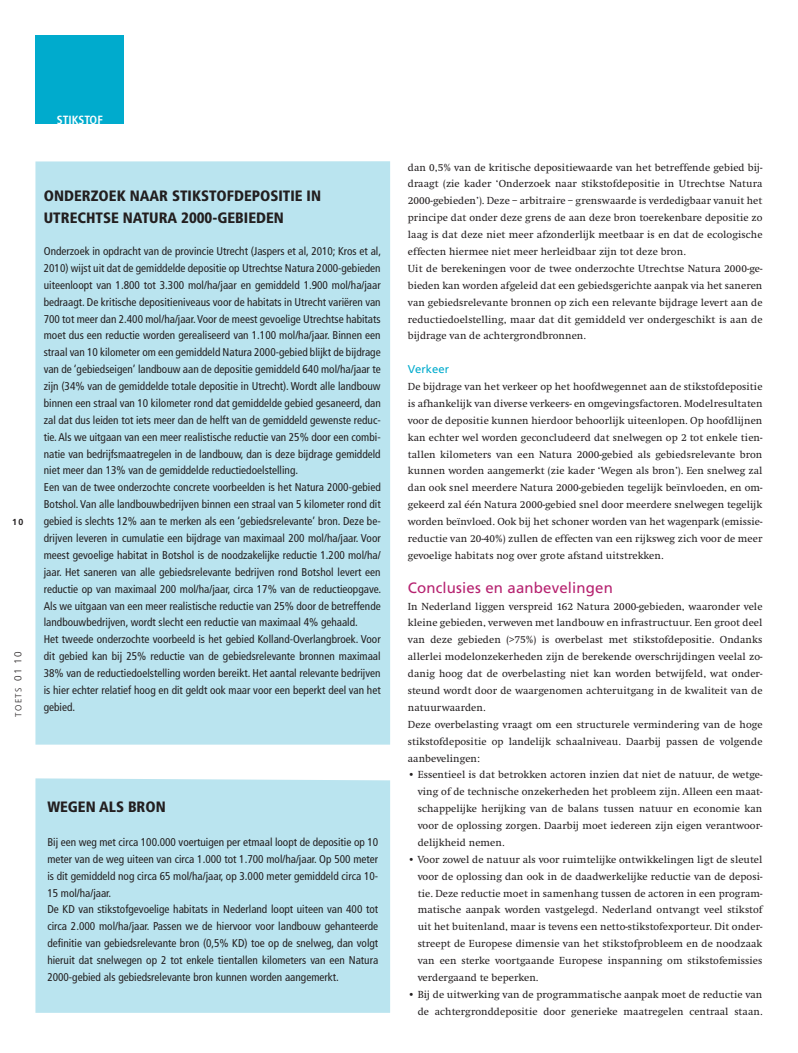
<style>
.page{position:relative;width:798px;height:1053px;background:#fff}
.page>*{position:absolute;margin:0;border:0;box-sizing:border-box;transform-origin:0 0}
._12_kaderkop{font:900 condensed 15px/21.2px "Frutiger";color:#231f20}
._05_tussenkop{font:15px "Frutiger";letter-spacing:.01em;color:#b62270}
._00_rubriek{font:700 condensed 11.88px "Frutiger";color:#fff}
._13_kadertekst{font:condensed 11.25px/16.9px "Frutiger";color:#231f20;text-align:justify}
._21_subkop{font:11.25px "Frutiger";letter-spacing:.005em;color:#00abcd}
._06_broodtekst{font:10.62px/16.9px "Swift";letter-spacing:.005em;color:#231f20;text-align:justify}
.t1{font:300 8.75px "Frutiger";letter-spacing:.14em;color:#231f20}
.t2{font:700 8.75px "Frutiger";color:#231f20}
.s1{font-size:10px}
</style>
<div class="page">
<div style="left:35px;top:35px;width:89px;height:89px;background:#00abcd"></div>
<div style="left:35px;top:161px;width:355px;height:583px;background:#bae4ef"></div>
<div style="left:35px;top:778px;width:355px;height:234px;background:#bae4ef"></div>
<p class="_00_rubriek" style="left:57px;top:113px;width:48px">STIKSTOF</p>
<p class="t2" style="left:12px;top:517px;width:12px">10</p>
<p class="t1" style="left:13px;top:716px;width:67px;rotate:-90deg">TOETS <span class="s1">01 10</span></p>
<p class="_12_kaderkop" style="left:44px;top:185px;width:279px">ONDERZOEK NAAR STIKSTOFDEPOSITIE IN<br>UTRECHTSE NATU</p>
<p class="_12_kaderkop" style="left:159px;top:207px;width:127px">RA 2000-GEBIEDEN</p>
<p class="_13_kadertekst" style="left:44px;top:243px;width:338px">Onderzoek in opdracht van de provincie Utrecht (Jaspers et al, 2010; Kros et al, 2010) wijst uit dat de gemiddelde depositie op Utrechtse Natura 2000-gebieden uiteenloopt van 1.800 tot 3.300 mol/ha/jaar en gemiddeld 1.900 mol/ha/jaar bedraagt. De kritische depositieniveaus voor de habitats in Utrecht variëren van 700 tot meer dan 2.400 mol/ha/jaar. Voor de meest gevoelige Utrechtse habitats moet dus een reductie worden gerealiseerd van 1.100 mol/ha/jaar. Binnen een straal van 10 kilometer om een gemiddeld Natura 2000-gebied blijkt de bijdrage van de ‘gebiedseigen’ landbouw aan de depositie gemiddeld 640 mol/ha/jaar te zijn (34% van de gemiddelde totale depositie in Utrecht). Wordt alle landbouw binnen een straal van 10 kilometer rond dat gemiddelde gebied gesaneerd, dan zal dat dus leiden tot iets meer dan de helft van de gemiddeld gewenste reduc&shy;tie. Als we uitgaan van een meer realistische reductie van 25% door een combi&shy;natie van bedrijfsmaatregelen in de landbouw, dan is deze bijdrage gemiddeld niet meer dan 13% van de gemiddelde reductiedoelstelling.</p>
<p class="_13_kadertekst" style="left:44px;top:479px;width:338px">Een van de twee onderzochte concrete voorbeelden is het Natura 2000-gebied Botshol. Van alle landbouwbedrijven binnen een straal van 5 kilometer rond dit gebied is slechts 12% aan te merken als een ‘gebiedsrelevante’ bron. Deze be&shy;drijven leveren in cumulatie een bijdrage van maximaal 200 mol/ha/jaar. Voor meest gevoelige habitat in Botshol is de noodzakelijke reductie 1.200 mol/ha/ jaar. Het saneren van alle gebiedsrelevante bedrijven rond Botshol levert een reductie op van maximaal 200 mol/ha/jaar, circa 17% van de reductieopgave.<br>Als we uitgaan van een meer realistische reductie van 25% door de betreffende landbouwbedrijven, wordt slecht een reductie van maximaal 4% gehaald.</p>
<p class="_13_kadertekst" style="left:44px;top:631px;width:338px">Het tweede onderzochte voorbeeld is het gebied Kolland-Overlangbroek. Voor dit gebied kan bij 25% reductie van de gebiedsrelevante bronnen maximaal 38% van de reductiedoelstelling worden bereikt. Het aantal relevante bedrijven is hier echter relatief hoog en dit geldt ook maar voor een beperkt deel van het gebied.</p>
<p class="_12_kaderkop" style="left:47px;top:796px;width:120px">WEGEN ALS BRON</p>
<p class="_13_kadertekst" style="left:47px;top:833px;width:332px">Bij een weg met circa 100.000 voertuigen per etmaal loopt de depositie op 10 meter van de weg uiteen van circa 1.000 tot 1.700 mol/ha/jaar. Op 500 meter is dit gemiddeld nog circa 65 mol/ha/jaar, op 3.000 meter gemiddeld circa 10- 15 mol/ha/jaar.</p>
<p class="_13_kadertekst" style="left:47px;top:901px;width:332px">De KD van stikstofgevoelige habitats in Nederland loopt uiteen van 400 tot circa 2.000 mol/ha/jaar. Passen we de hiervoor voor landbouw gehanteerde definitie van gebiedsrelevante bron (0,5% KD) toe op de snelweg, dan volgt hieruit dat snelwegen op 2 tot enkele tientallen kilometers van een Natura 2000-gebied als gebiedsrelevante bron kunnen worden aangemerkt.</p>
<p class="_06_broodtekst" style="left:407px;top:159px;width:356px">dan 0,5% van de kritische depositiewaarde van het betreffende gebied bij&shy;draagt (zie kader ‘Onderzoek naar stikstofdepositie in Utrechtse Natura 2000-gebieden’). Deze – arbitraire – grenswaarde is verdedigbaar vanuit het principe dat onder deze grens de aan deze bron toerekenbare depositie zo laag is dat deze niet meer afzonderlijk meetbaar is en dat de ecologische effecten hiermee niet meer herleidbaar zijn tot deze bron.</p>
<p class="_06_broodtekst" style="left:407px;top:260px;width:356px">Uit de berekeningen voor de twee onderzochte Utrechtse Natura 2000-ge&shy;bieden kan worden afgeleid dat een gebiedsgerichte aanpak via het saneren van gebiedsrelevante bronnen op zich een relevante bijdrage levert aan de reductiedoelstelling, maar dat dit gemiddeld ver ondergeschikt is aan de bijdrage van de achtergrondbronnen.</p>
<p class="_21_subkop" style="left:407px;top:362px;width:43px">Verkeer</p>
<p class="_06_broodtekst" style="left:407px;top:378px;width:356px">De bijdrage van het verkeer op het hoofdwegennet aan de stikstofdepositie is afhankelijk van diverse verkeers- en omgevingsfactoren. Modelresultaten voor de depositie kunnen hierdoor behoorlijk uiteenlopen. Op hoofdlijnen kan echter wel worden geconcludeerd dat snelwegen op 2 tot enkele tien&shy;tallen kilometers van een Natura 2000-gebied als gebiedsrelevante bron kunnen worden aangemerkt (zie kader ‘Wegen als bron’). Een snelweg zal dan ook snel meerdere Natura 2000-gebieden tegelijk beïnvloeden, en om&shy;gekeerd zal één Natura 2000-gebied snel door meerdere snelwegen tegelijk worden beïnvloed. Ook bij het schoner worden van het wagenpark (emissie&shy;reductie van 20-40%) zullen de effecten van een rijksweg zich voor de meer gevoelige habitats nog over grote afstand uitstrekken.</p>
<p class="_05_tussenkop" style="left:407px;top:578px;width:206px">Conclusies en aanbevelingen</p>
<p class="_06_broodtekst" style="left:407px;top:597px;width:356px">In Nederland liggen verspreid 162 Natura 2000-gebieden, waaronder vele kleine gebieden, verweven met landbouw en infrastructuur. Een groot deel van deze gebieden (&gt;75%) is overbelast met stikstofdepositie. Ondanks allerlei modelonzekerheden zijn de berekende overschrijdingen veelal zo&shy;danig hoog dat de overbelasting niet kan worden betwijfeld, wat onder&shy;steund wordt door de waargenomen achteruitgang in de kwaliteit van de natuurwaarden.</p>
<p class="_06_broodtekst" style="left:407px;top:716px;width:356px">Deze overbelasting vraagt om een structurele vermindering van de hoge stikstofdepositie op landelijk schaalniveau. Daarbij passen de volgende aanbevelingen:</p>
<p class="_06_broodtekst" style="left:417px;top:766px;width:346px;text-indent:-10px">• Essentieel is dat betrokken actoren inzien dat niet de natuur, de wetge&shy;ving of de technische onzekerheden het probleem zijn. Alleen een maat&shy;schappelijke herijking van de balans tussen natuur en economie kan voor de oplossing zorgen. Daarbij moet iedereen zijn eigen verantwoor&shy;delijkheid nemen.</p>
<p class="_06_broodtekst" style="left:417px;top:851px;width:346px;text-indent:-10px">• Voor zowel de natuur als voor ruimtelijke ontwikkelingen ligt de sleutel voor de oplossing dan ook in de daadwerkelijke reductie van de deposi&shy;tie. Deze reductie moet in samenhang tussen de actoren in een program&shy;matische aanpak worden vastgelegd. Nederland ontvangt veel stikstof uit het buitenland, maar is tevens een netto-stikstofexporteur. Dit onder&shy;streept de Europese dimensie van het stikstofprobleem en de noodzaak van een sterke voortgaande Europese inspanning om stikstofemissies verdergaand te beperken.</p>
<p class="_06_broodtekst" style="left:407px;top:986px;width:356px;text-align:right">• Bij de uitwerking van de programmatische aanpak moet de reductie van de achtergronddepositie door generieke maatregelen centraal staan.</p>
</div>
